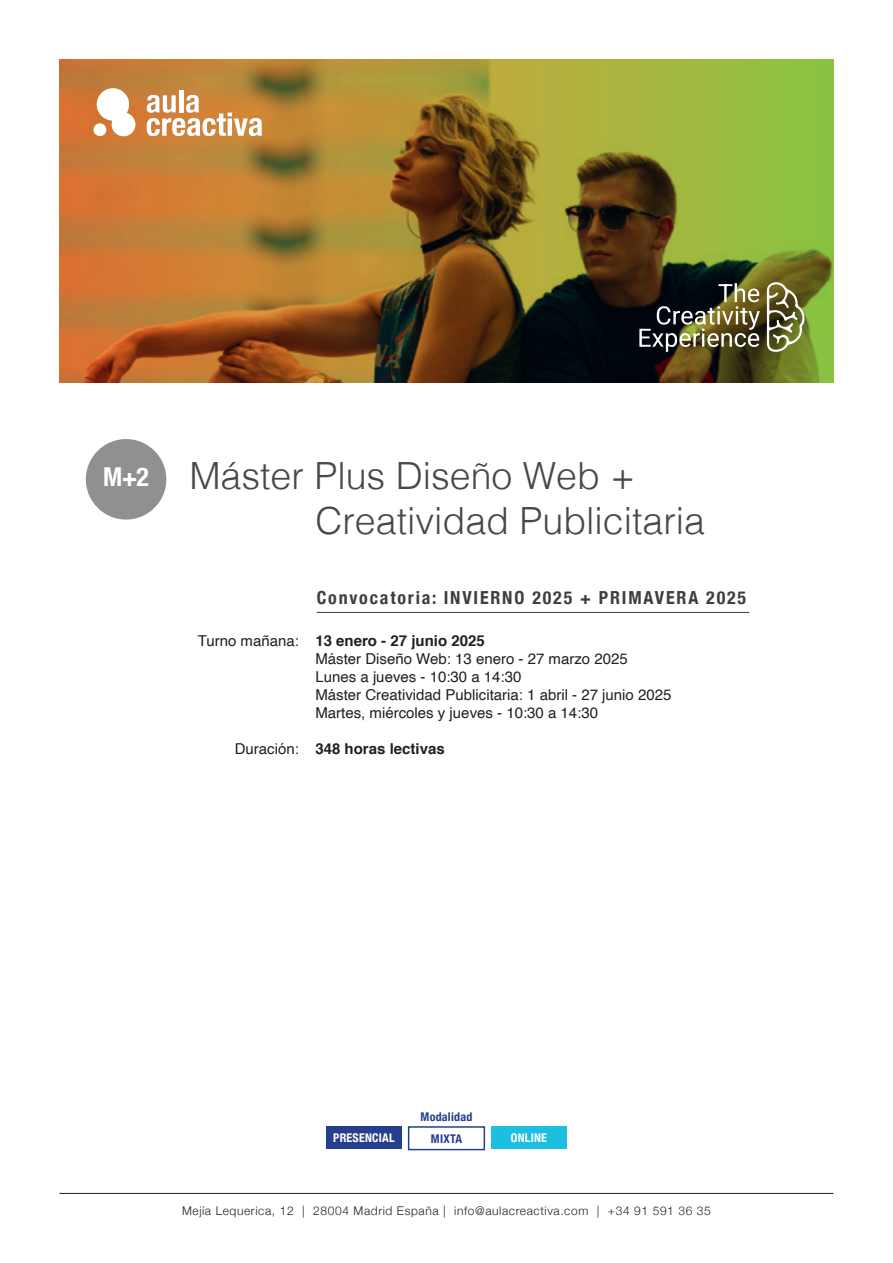
<style>
.page{position:relative;width:893px;height:1263px;background:#fff}
.page>*{position:absolute;margin:0;border:0;box-sizing:border-box;transform-origin:0 0}
.t1{font:300 37.5px "Helvetica";color:#464849}
.subtítulo{font:700 condensed 25.95px "Helvetica Neue";color:#fff}
.t2{font:700 condensed 18px "Helvetica Neue";letter-spacing:.1em;color:#3e3e3f}
.texto{font:15px/18px "Helvetica";color:#231f20}
.texto-2{font:700 15px "Helvetica";color:#231f20}
.t3{font:300 12px "Helvetica Neue";letter-spacing:.05em;color:#231f20}
.t4{font:700 condensed 12px "Helvetica Neue";letter-spacing:.02em;color:#fff}
.t5{font:700 condensed 12px "Helvetica Neue";letter-spacing:.02em;color:#253f8e}
.s1{font-weight:700}
.s2{font-weight:400}
</style>
<div class="page">
<div style="left:326px;top:1126px;width:76px;height:23px;background:#253f8e"></div>
<div style="left:408px;top:1126px;width:77px;height:24px;border:2px solid #253f8e"></div>
<div style="left:491px;top:1126px;width:76px;height:23px;background:#1cbfdf"></div>
<hr style="left:60px;top:1193px;width:773px;height:1px;background:#231f20">
<hr style="left:317px;top:612px;width:432px;height:1px;background:#3e3e3f">
<div style="left:86px;top:439px;width:80px;height:81px;background:#8e9092;border-radius:50%"></div>
<img style="left:60px;top:60px;width:773px;height:323px">
<hr style="left:179px;top:90px;width:4px;height:23px;background:#fff">
<svg style="left:147px;top:95px;width:115px;height:41px"></svg>
<svg style="left:97px;top:88px;width:38px;height:48px"></svg>
<div style="left:94px;top:123px;width:12px;height:13px;background:#fff;border-radius:50%"></div>
<hr style="left:639px;top:329px;width:3px;height:18px;background:#fff">
<svg style="left:641px;top:283px;width:119px;height:69px;background:#53503d"></svg>
<svg style="left:767px;top:282px;width:38px;height:70px"></svg>
<p class="subtítulo" style="left:103px;top:455px;width:47px">M+2</p>
<p class="t1" style="left:189px;top:443px;width:447px">Máster Plus Diseño Web +</p>
<p class="t1" style="left:315px;top:488px;width:391px">Creatividad Publicitaria</p>
<p class="t2" style="left:317px;top:582px;width:431px">Convocatoria: INVIERNO 2025 + PRIMAVERA 2025</p>
<p class="texto" style="left:315px;top:632px;width:357px;text-indent:-118px">Turno mañana: <span class="s1">13 enero - 27 junio 2025<br></span>Máster Diseño Web: 13 enero - 27 marzo 2025<br>Lunes a jueves - 10:30 a 14:30<br>Máster Creatividad Publicitaria: 1 abril - 27 junio 2025<br>Martes, miércoles y jueves - 10:30 a 14:30</p>
<p class="texto-2" style="left:235px;top:736px;width:211px"><span class="s2">Duración:</span> 348 horas lectivas</p>
<p class="t5" style="left:421px;top:1107px;width:53px">Modalidad</p>
<p class="t4" style="left:333px;top:1127px;width:63px">PRESENCIAL</p>
<p class="t5" style="left:431px;top:1128px;width:33px">MIXTA</p>
<p class="t4" style="left:511px;top:1127px;width:38px">ONLINE</p>
<p class="t3" style="left:182px;top:1201px;width:530px">Mejía Lequerica, 12 | 28004 Madrid España | info@aulacreactiva.com | +34 91 591 36 35</p>
</div>
